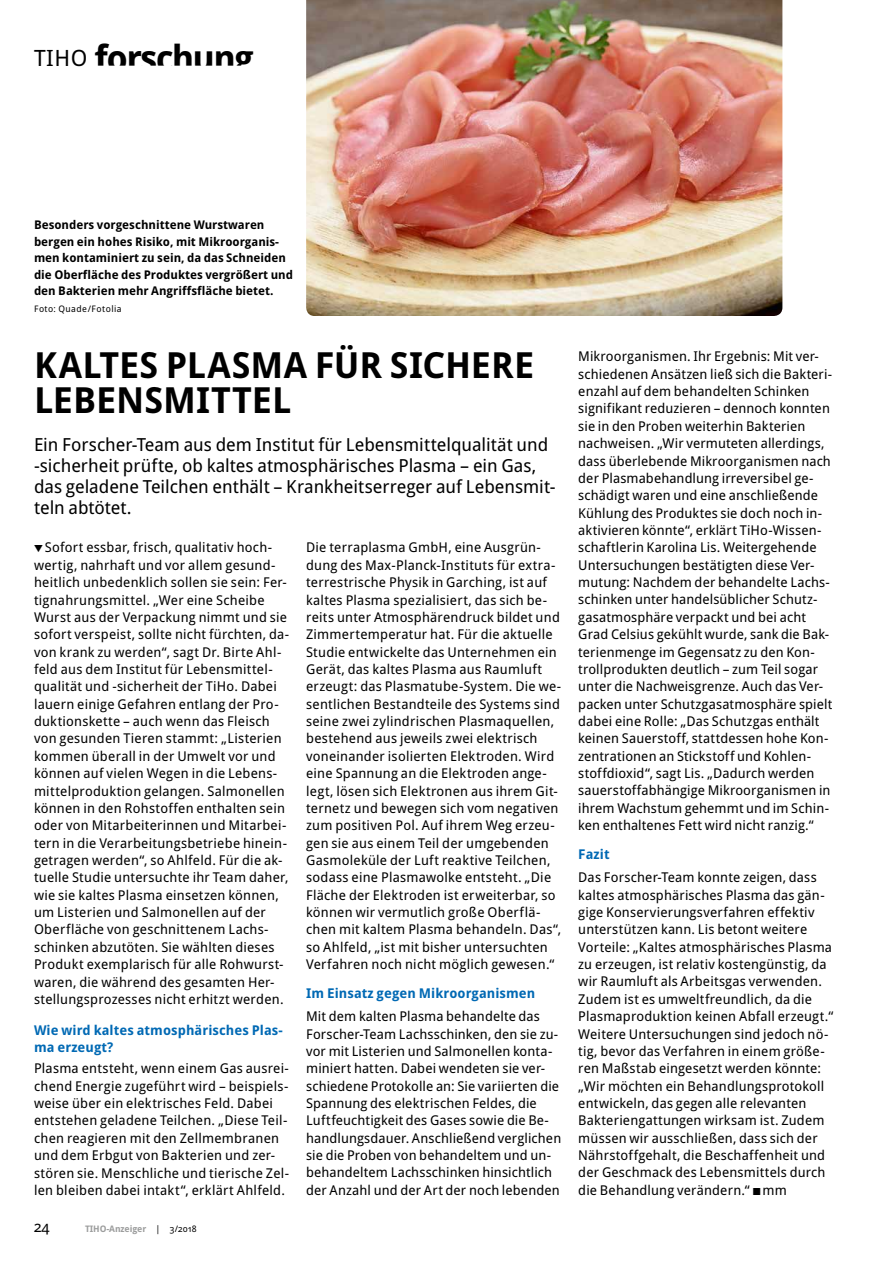
<style>
.page{position:relative;width:893px;height:1263px;background:#fff}
.page>*{position:absolute;margin:0;border:0;box-sizing:border-box;transform-origin:0 0}
.t1{font:700 36px/34.5px "Droid Sans Pro";letter-spacing:-.005em;color:#000}
.t2{font:700 36px "Droid Sans Pro";letter-spacing:-.05em;color:#000}
.t3{font:18px/21px "Droid Sans Pro";color:#000}
.t4{font:15px "Droid Sans Pro";color:#000}
.t5{font:13.5px/17.4px "Droid Sans Pro";letter-spacing:.015em;color:#000}
.t6{font:700 13.5px/16.5px "Droid Sans Pro";letter-spacing:.005em;color:#0069b4}
.t7{font:700 12px/16.5px "Droid Sans Pro";color:#000}
.t8{font:700 9px "Droid Sans Pro";letter-spacing:-.01em;color:#9c9d9d}
.t9{font:9px "Droid Sans Pro";letter-spacing:.05em;color:#000}
.s1{font-weight:400;font-size:22.5px}
.s2{font-weight:700;color:#0069b4}
.s3{font-weight:400;color:#000}
</style>
<div class="page">
<img style="left:306px;top:0;width:476px;height:316px">
<p class="t2" style="left:34px;top:33px;width:222px"><span class="s1">TIHO</span> forschung</p>
<p class="t7" style="left:34px;top:216px;width:261px">Besonders vorgeschnittene Wurstwaren bergen ein hohes Risiko, mit Mikroorganis&shy;men kontaminiert zu sein, da das Schneiden die Oberfläche des Produktes vergrößert und den Bakterien mehr Angriffsfläche bietet.</p>
<p class="t9" style="left:34px;top:302px;width:89px">Foto: Quade/Fotolia</p>
<p class="t1" style="left:34px;top:347px;width:502px">KALTES PLASMA FÜR SICHERE<br>LEBENSMITTEL</p>
<p class="t3" style="left:34px;top:433px;width:523px">Ein Forscher-Team aus dem Institut für Lebensmittelqualität und -sicherheit prüfte, ob kaltes atmosphärisches Plasma – ein Gas, das geladene Teilchen enthält – Krankheitserreger auf Lebensmit&shy;teln abtötet.</p>
<p class="t5" style="left:34px;top:538px;width:257px;text-indent:11px">Sofort essbar, frisch, qualitativ hoch&shy;wertig, nahrhaft und vor allem gesund&shy;heitlich unbedenklich sollen sie sein: Fer&shy;tignahrungsmittel. „Wer eine Scheibe Wurst aus der Verpackung nimmt und sie sofort verspeist, sollte nicht fürchten, da&shy;von krank zu werden“, sagt Dr. Birte Ahl&shy;feld aus dem Institut für Lebensmittel&shy;qualität und -sicherheit der TiHo. Dabei lauern einige Gefahren entlang der Pro&shy;duktionskette – auch wenn das Fleisch von gesunden Tieren stammt: „Listerien kommen überall in der Umwelt vor und können auf vielen Wegen in die Lebens&shy;mittelproduktion gelangen. Salmonellen können in den Rohstoffen enthalten sein oder von Mitarbeiterinnen und Mitarbei&shy;tern in die Verarbeitungsbetriebe hinein&shy;getragen werden“, so Ahlfeld. Für die ak&shy;tuelle Studie untersuchte ihr Team daher, wie sie kaltes Plasma einsetzen können, um Listerien und Salmonellen auf der Oberfläche von geschnittenem Lachs&shy;schinken abzutöten. Sie wählten dieses Produkt exemplarisch für alle Rohwurst&shy;waren, die während des gesamten Her&shy;stellungsprozesses nicht erhitzt werden.</p>
<p class="t6" style="left:34px;top:1022px;width:250px">Wie wird kaltes atmosphärisches Plas&shy;ma erzeugt?</p>
<p class="t5" style="left:34px;top:1059px;width:257px">Plasma entsteht, wenn einem Gas ausrei&shy;chend Energie zugeführt wird – beispiels&shy;weise über ein elektrisches Feld. Dabei entstehen geladene Teilchen. „Diese Teil&shy;chen reagieren mit den Zellmembranen und dem Erbgut von Bakterien und zer&shy;stören sie. Menschliche und tierische Zel&shy;len bleiben dabei intakt“, erklärt Ahlfeld.</p>
<p class="t5" style="left:306px;top:538px;width:257px">Die terraplasma GmbH, eine Ausgrün&shy;dung des Max-Planck-Instituts für extra&shy;terrestrische Physik in Garching, ist auf kaltes Plasma spezialisiert, das sich be&shy;reits unter Atmosphärendruck bildet und Zimmertemperatur hat. Für die aktuelle Studie entwickelte das Unternehmen ein Gerät, das kaltes Plasma aus Raumluft erzeugt: das Plasmatube-System. Die we&shy;sentlichen Bestandteile des Systems sind seine zwei zylindrischen Plasmaquellen, bestehend aus jeweils zwei elektrisch voneinander isolierten Elektroden. Wird eine Spannung an die Elektroden ange&shy;legt, lösen sich Elektronen aus ihrem Git&shy;ternetz und bewegen sich vom negativen zum positiven Pol. Auf ihrem Weg erzeu&shy;gen sie aus einem Teil der umgebenden Gasmoleküle der Luft reaktive Teilchen, sodass eine Plasmawolke entsteht. „Die Fläche der Elektroden ist erweiterbar, so können wir vermutlich große Oberflä&shy;chen mit kaltem Plasma behandeln. Das“, so Ahlfeld, „ist mit bisher untersuchten Verfahren noch nicht möglich gewesen.“</p>
<p class="t5" style="left:306px;top:982px;width:235px;line-height:22.8px"><span class="s2">Im Einsatz gegen Mikroorganismen<br></span>Mit dem kalten Plasma behandelte das</p>
<p class="t5" style="left:306px;top:1025px;width:257px">Forscher-Team Lachsschinken, den sie zu&shy;vor mit Listerien und Salmonellen konta&shy;miniert hatten. Dabei wendeten sie ver&shy;schiedene Protokolle an: Sie variierten die Spannung des elektrischen Feldes, die Luftfeuchtigkeit des Gases sowie die Be&shy;handlungsdauer. Anschließend verglichen sie die Proben von behandeltem und un&shy;behandeltem Lachsschinken hinsichtlich der Anzahl und der Art der noch lebenden</p>
<p class="t4" style="left:34px;top:1216px;width:17px">24</p>
<p class="t8" style="left:85px;top:1222px;width:113px">TIHO-Anzeiger <span class="s3">| 3/2018</span></p>
<p class="t5" style="left:578px;top:347px;width:256px">Mikroorganismen. Ihr Ergebnis: Mit ver&shy;schiedenen Ansätzen ließ sich die Bakteri&shy;enzahl auf dem behandelten Schinken signifikant reduzieren – dennoch konnten sie in den Proben weiterhin Bakterien nachweisen. „Wir vermuteten allerdings, dass überlebende Mikroorganismen nach der Plasmabehandlung irreversibel ge&shy;schädigt waren und eine anschließende Kühlung des Produktes sie doch noch in&shy;aktivieren könnte“, erklärt TiHo-Wissen&shy;schaftlerin Karolina Lis. Weitergehende Untersuchungen bestätigten diese Ver&shy;mutung: Nachdem der behandelte Lachs&shy;schinken unter handelsüblicher Schutz&shy;gasatmosphäre verpackt und bei acht Grad Celsius gekühlt wurde, sank die Bak&shy;terienmenge im Gegensatz zu den Kon&shy;trollprodukten deutlich – zum Teil sogar unter die Nachweisgrenze. Auch das Ver&shy;packen unter Schutzgasatmosphäre spielt dabei eine Rolle: „Das Schutzgas enthält keinen Sauerstoff, stattdessen hohe Kon&shy;zentrationen an Stickstoff und Kohlen&shy;stoffdioxid“, sagt Lis. „Dadurch werden sauerstoffabhängige Mikroorganismen in ihrem Wachstum gehemmt und im Schin&shy;ken enthaltenes Fett wird nicht ranzig.“</p>
<p class="t5" style="left:578px;top:843px;width:240px;line-height:22.8px"><span class="s2">Fazit<br></span>Das Forscher-Team konnte zeigen, dass</p>
<p class="t5" style="left:578px;top:886px;width:256px">kaltes atmosphärisches Plasma das gän&shy;gige Konservierungsverfahren effektiv unterstützen kann. Lis betont weitere Vorteile: „Kaltes atmosphärisches Plasma zu erzeugen, ist relativ kostengünstig, da wir Raumluft als Arbeitsgas verwenden.<br>Zudem ist es umweltfreundlich, da die Plasmaproduktion keinen Abfall erzeugt.“ Weitere Untersuchungen sind jedoch nö&shy;tig, bevor das Verfahren in einem größe&shy;ren Maßstab eingesetzt werden könnte: „Wir möchten ein Behandlungsprotokoll entwickeln, das gegen alle relevanten Bakteriengattungen wirksam ist. Zudem müssen wir ausschließen, dass sich der Nährstoffgehalt, die Beschaffenheit und der Geschmack des Lebensmittels durch die Behandlung verändern.“ mm</p>
</div>
